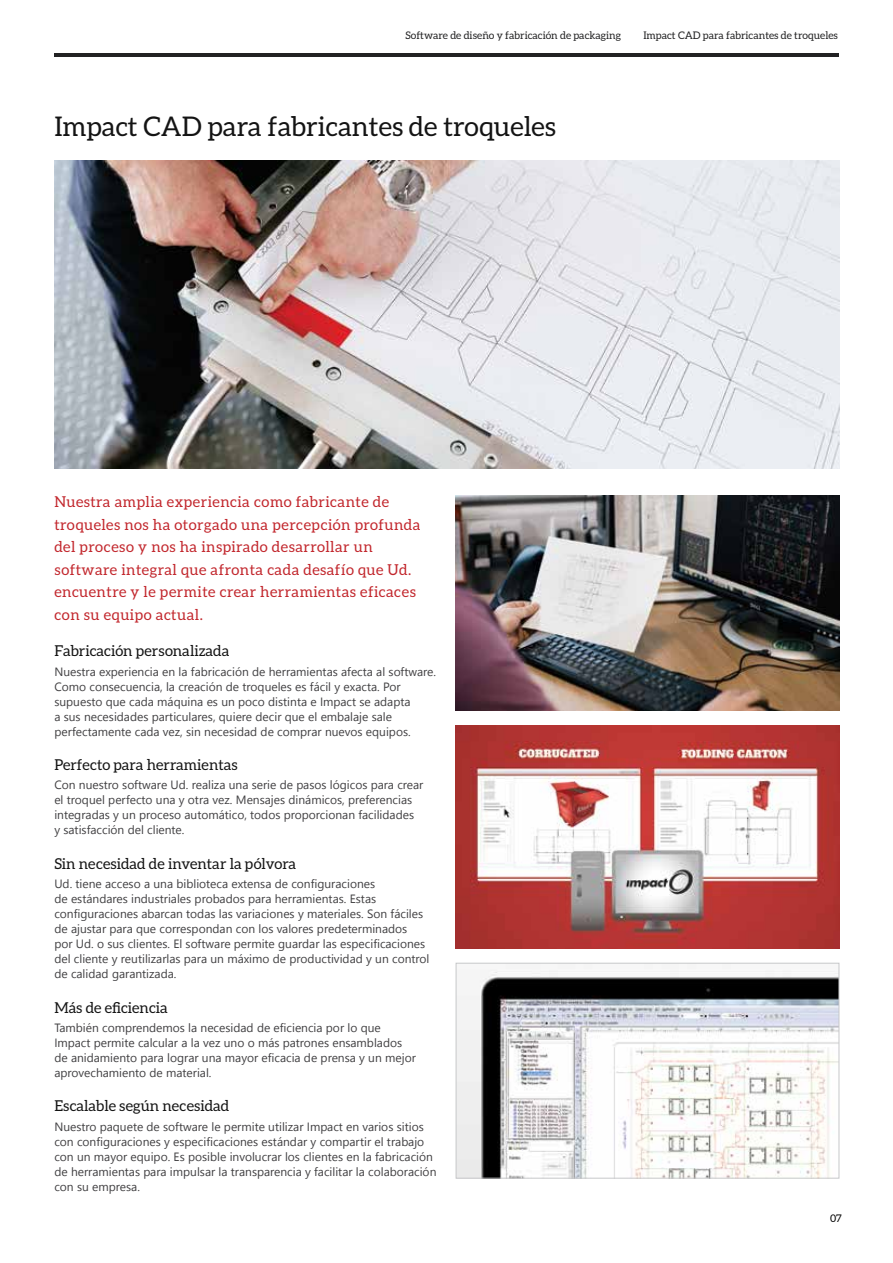
<style>
.page{position:relative;width:893px;height:1263px;background:#fff}
.page>*{position:absolute;margin:0;border:0;box-sizing:border-box;transform-origin:0 0}
.t1{font:27.15px "Aleo";color:#141414}
.t2{font:15px/22.5px "Aleo";letter-spacing:.03em;color:#c2272d}
.t3{font:15px "Aleo";color:#141414}
.t4{font:12px/15px "Segoe UI";color:#414042}
.t5{font:10.5px "Aleo";color:#222223}
.t6{font:10.5px "Aleo";color:#000}
</style>
<div class="page">
<img style="left:54px;top:161px;width:785px;height:307px">
<hr style="left:54px;top:54px;width:785px;height:3px;background:#222223">
<img style="left:458px;top:970px;width:379px;height:206px">
<div style="left:456px;top:963px;width:383px;height:215px;border:1px solid #c7c8ca"></div>
<img style="left:455px;top:495px;width:384px;height:215px">
<img style="left:455px;top:726px;width:384px;height:222px">
<p class="t5" style="left:405px;top:29px;width:217px">Software de diseño y fabricación de packaging</p>
<p class="t5" style="left:643px;top:29px;width:196px">Impact CAD para fabricantes de troqueles</p>
<h1 class="t1" style="left:54px;top:112px;width:503px">Impact CAD para fabricantes de troqueles</h1>
<p class="t2" style="left:54px;top:490px;width:368px">Nuestra amplia experiencia como fabricante de troqueles nos ha otorgado una percepción profunda del proceso y nos ha inspirado desarrollar un software integral que afronta cada desafío que Ud. encuentre y le permite crear herramientas eficaces con su equipo actual.</p>
<p class="t3" style="left:54px;top:642px;width:177px">Fabricación personalizada</p>
<p class="t4" style="left:54px;top:663px;width:383px">Nuestra experiencia en la fabricación de herramientas afecta al software.<br>Como consecuencia, la creación de troqueles es fácil y exacta. Por supuesto que cada máquina es un poco distinta e Impact se adapta<br>a sus necesidades particulares, quiere decir que el embalaje sale perfectamente cada vez, sin necesidad de comprar nuevos equipos.</p>
<p class="t3" style="left:54px;top:756px;width:185px">Perfecto para herramientas</p>
<p class="t4" style="left:54px;top:777px;width:371px">Con nuestro software Ud. realiza una serie de pasos lógicos para crear el troquel perfecto una y otra vez. Mensajes dinámicos, preferencias integradas y un proceso automático, todos proporcionan facilidades<br>y satisfacción del cliente.</p>
<p class="t3" style="left:54px;top:855px;width:243px">Sin necesidad de inventar la pólvora</p>
<p class="t4" style="left:54px;top:876px;width:377px">Ud. tiene acceso a una biblioteca extensa de configuraciones<br>de estándares industriales probados para herramientas. Estas configuraciones abarcan todas las variaciones y materiales. Son fáciles de ajustar para que correspondan con los valores predeterminados<br>por Ud. o sus clientes. El software permite guardar las especificaciones del cliente y reutilizarlas para un máximo de productividad y un control de calidad garantizada.</p>
<p class="t3" style="left:54px;top:999px;width:115px">Más de eficiencia</p>
<p class="t4" style="left:54px;top:1020px;width:363px">También comprendemos la necesidad de eficiencia por lo que Impact permite calcular a la vez uno o más patrones ensamblados de anidamiento para lograr una mayor eficacia de prensa y un mejor aprovechamiento de material.</p>
<p class="t3" style="left:54px;top:1097px;width:176px">Escalable según necesidad</p>
<p class="t4" style="left:54px;top:1118px;width:384px">Nuestro paquete de software le permite utilizar Impact en varios sitios con configuraciones y especificaciones estándar y compartir el trabajo con un mayor equipo. Es posible involucrar los clientes en la fabricación de herramientas para impulsar la transparencia y facilitar la colaboración con su empresa.</p>
<p class="t6" style="left:830px;top:1212px;width:13px">07</p>
</div>
